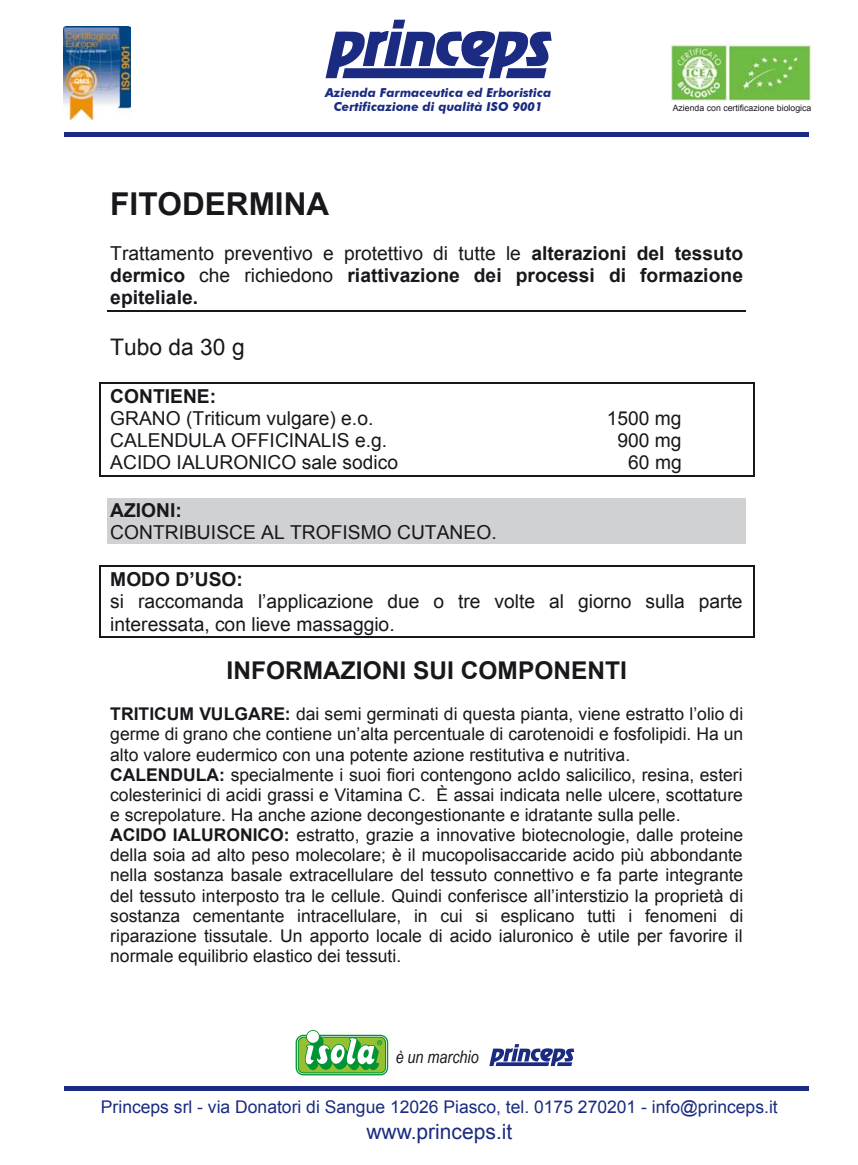
<style>
.page{position:relative;width:858px;height:1165px;background:#fff}
.page>*{position:absolute;margin:0;border:0;box-sizing:border-box;transform-origin:0 0}
.t1{font:700 31.5px "Arial";color:#1a171c}
.t2{font:700 24.5px "Arial";color:#1a171c}
.t3{font:22.75px "Arial";color:#1a171c}
.t4{font:21px "Arial";color:#1a2b81}
.t5{font:19.25px/22.2px "Arial";color:#1a171c}
.t6{font:700 19.25px/22.2px "Arial";color:#1a171c;text-align:justify}
.t7{font:17.5px/20.1px "Arial";color:#1a171c}
.t8{font:17.5px "Arial";color:#1a2b81}
.t9{font:italic 17.5px "Arial Narrow";color:#1a171c}
.t10{font:italic 700 12.42px/14.2px "Futura BT";color:#1a2b81;text-align:center}
.t11{font:8.75px "Arial";color:#1a171c}
.s1{font-weight:400}
.s2{font-weight:700}
</style>
<div class="page">
<div style="left:64px;top:132px;width:744px;height:5px;background:#1a2b81"></div>
<div style="left:64px;top:1086px;width:744px;height:5px;background:#1a2b81"></div>
<svg style="left:325px;top:20px;width:226px;height:58px"></svg>
<svg style="left:489px;top:1044px;width:85px;height:22px"></svg>
<div style="left:295px;top:1035px;width:93px;height:40px;border:1px solid #009435;border-radius:7px"></div>
<div style="left:298px;top:1037px;width:87px;height:36px;background:#97c030;border-radius:5px"></div>
<div style="left:297px;top:1037px;width:89px;height:36px;border:1px solid #009435;border-radius:5px"></div>
<svg style="left:303px;top:1030px;width:79px;height:42px"></svg>
<img style="left:670px;top:44px;width:141px;height:57px">
<img style="left:63px;top:26px;width:68px;height:94px">
<hr style="left:108px;top:310px;width:637px;height:2px;background:#1a171c">
<hr style="left:99px;top:382px;width:655px;height:1px;background:#1a171c">
<hr style="left:99px;top:383px;width:2px;height:24px;background:#1a171c">
<hr style="left:752px;top:383px;width:2px;height:24px;background:#1a171c">
<hr style="left:99px;top:407px;width:2px;height:22px;background:#1a171c">
<hr style="left:752px;top:407px;width:2px;height:22px;background:#1a171c">
<hr style="left:99px;top:429px;width:2px;height:22px;background:#1a171c">
<hr style="left:752px;top:429px;width:2px;height:22px;background:#1a171c">
<hr style="left:99px;top:475px;width:655px;height:2px;background:#1a171c">
<hr style="left:99px;top:451px;width:2px;height:24px;background:#1a171c">
<hr style="left:752px;top:451px;width:2px;height:24px;background:#1a171c">
<div style="left:108px;top:499px;width:637px;height:22px;background:#d0d1d2"></div>
<div style="left:108px;top:521px;width:637px;height:22px;background:#d0d1d2"></div>
<hr style="left:99px;top:565px;width:655px;height:2px;background:#1a171c">
<hr style="left:99px;top:567px;width:2px;height:23px;background:#1a171c">
<hr style="left:752px;top:567px;width:2px;height:23px;background:#1a171c">
<hr style="left:99px;top:590px;width:2px;height:22px;background:#1a171c">
<hr style="left:752px;top:590px;width:2px;height:22px;background:#1a171c">
<hr style="left:99px;top:636px;width:655px;height:2px;background:#1a171c">
<hr style="left:99px;top:612px;width:2px;height:24px;background:#1a171c">
<hr style="left:752px;top:612px;width:2px;height:24px;background:#1a171c">
<p class="t10" style="left:325px;top:85px;width:228px">Azienda Farmaceutica ed Erboristica<br>Certificazione di qualità ISO 9001</p>
<p class="t11" style="left:672px;top:102px;width:140px">Azienda con certificazione biologica</p>
<h1 class="t1" style="left:110px;top:183px;width:220px">FITODERMINA</h1>
<p class="t6" style="left:110px;top:243px;width:634px"><span class="s1">Trattamento preventivo e protettivo di tutte le</span> alterazioni del tessuto dermico <span class="s1">che richiedono</span> riattivazione dei processi di formazione epiteliale.</p>
<h3 class="t3" style="left:110px;top:332px;width:136px">Tubo da 30 g</h3>
<p class="t6" style="left:110px;top:386px;width:107px">CONTIENE:</p>
<p class="t5" style="left:110px;top:407px;width:264px">GRANO (Triticum vulgare) e.o.</p>
<p class="t5" style="left:606px;top:407px;width:76px">1500 mg</p>
<p class="t5" style="left:110px;top:429px;width:278px">CALENDULA OFFICINALIS e.g.</p>
<p class="t5" style="left:617px;top:429px;width:66px">900 mg</p>
<p class="t5" style="left:110px;top:452px;width:289px">ACIDO IALURONICO sale sodico</p>
<p class="t5" style="left:628px;top:452px;width:55px">60 mg</p>
<p class="t6" style="left:110px;top:499px;width:73px">AZIONI:</p>
<p class="t5" style="left:110px;top:521px;width:388px">CONTRIBUISCE AL TROFISMO CUTANEO.</p>
<p class="t6" style="left:110px;top:569px;width:134px">MODO D’USO:</p>
<p class="t5" style="left:110px;top:591px;width:633px">si raccomanda l’applicazione due o tre volte al giorno sulla parte interessata, con lieve massaggio.</p>
<h2 class="t2" style="left:226px;top:654px;width:402px">INFORMAZIONI SUI COMPONENTI</h2>
<p class="t7" style="left:110px;top:704px;width:634px"><span class="s2">TRITICUM VULGARE:</span> dai semi germinati di questa pianta, viene estratto l’olio di germe di grano che contiene un’alta percentuale di carotenoidi e fosfolipidi. Ha un alto valore eudermico con una potente azione restitutiva e nutritiva.<br><span class="s2">CALENDULA:</span> specialmente i suoi fiori contengono acIdo salicilico, resina, esteri colesterinici di acidi grassi e Vitamina C. È assai indicata nelle ulcere, scottature e screpolature. Ha anche azione decongestionante e idratante sulla pelle.<br><span class="s2">ACIDO IALURONICO:</span> estratto, grazie a innovative biotecnologie, dalle proteine della soia ad alto peso molecolare; è il mucopolisaccaride acido più abbondante nella sostanza basale extracellulare del tessuto connettivo e fa parte integrante del tessuto interposto tra le cellule. Quindi conferisce all’interstizio la proprietà di sostanza cementante intracellulare, in cui si esplicano tutti i fenomeni di riparazione tissutale. Un apporto locale di acido ialuronico è utile per favorire il normale equilibrio elastico dei tessuti.</p>
<p class="t9" style="left:395px;top:1044px;width:84px">è un marchio</p>
<p class="t8" style="left:101px;top:1096px;width:678px">Princeps srl - via Donatori di Sangue 12026 Piasco, tel. 0175 270201 - info@princeps.it</p>
<p class="t4" style="left:366px;top:1117px;width:147px">www.princeps.it</p>
</div>
